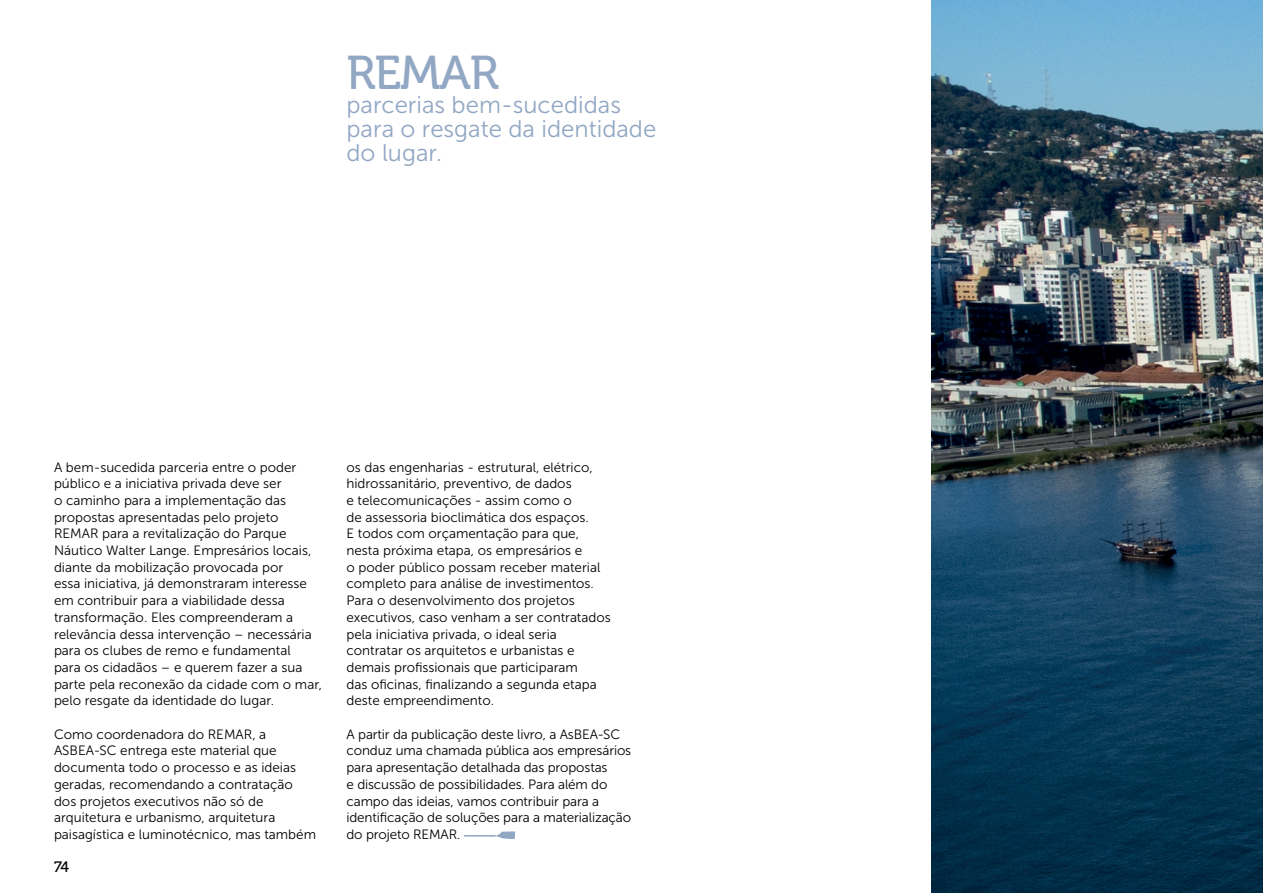
<style>
.page{position:relative;width:1263px;height:893px;background:#fff}
.page>*{position:absolute;margin:0;border:0;box-sizing:border-box;transform-origin:0 0}
.t1{font:47.25px "Museo 500";letter-spacing:-.025em;color:#91a7c3}
.t2{font:24px/24px "Museo Sans 300";color:#91a7c3}
.t3{font:15px "Museo 500";color:#000}
.t4{font:13.5px/16.6px "Museo Sans 300";color:#000}
</style>
<div class="page">
<svg style="left:464px;top:831px;width:51px;height:8px"></svg>
<img style="left:931px;top:0;width:332px;height:893px">
<h1 class="t1" style="left:346px;top:47px;width:154px">REMAR</h1>
<h2 class="t2" style="left:346px;top:93px;width:311px">parcerias bem-sucedidas para o resgate da identidade do lugar.</h2>
<p class="t4" style="left:54px;top:459px;width:269px">A bem-sucedida parceria entre o poder público e a iniciativa privada deve ser<br>o caminho para a implementação das propostas apresentadas pelo projeto REMAR para a revitalização do Parque Náutico Walter Lange. Empresários locais, diante da mobilização provocada por<br>essa iniciativa, já demonstraram interesse em contribuir para a viabilidade dessa transformação. Eles compreenderam a relevância dessa intervenção – necessária para os clubes de remo e fundamental<br>para os cidadãos – e querem fazer a sua parte pela reconexão da cidade com o mar, pelo resgate da identidade do lugar.</p>
<p class="t4" style="left:54px;top:726px;width:264px">Como coordenadora do REMAR, a ASBEA-SC entrega este material que documenta todo o processo e as ideias geradas, recomendando a contratação dos projetos executivos não só de arquitetura e urbanismo, arquitetura paisagística e luminotécnico, mas também</p>
<p class="t3" style="left:54px;top:858px;width:17px">74</p>
<p class="t4" style="left:346px;top:459px;width:266px">os das engenharias - estrutural, elétrico, hidrossanitário, preventivo, de dados<br>e telecomunicações - assim como o<br>de assessoria bioclimática dos espaços.<br>E todos com orçamentação para que, nesta próxima etapa, os empresários e<br>o poder público possam receber material completo para análise de investimentos.<br>Para o desenvolvimento dos projetos executivos, caso venham a ser contratados pela iniciativa privada, o ideal seria contratar os arquitetos e urbanistas e demais profissionais que participaram<br>das oficinas, finalizando a segunda etapa deste empreendimento.</p>
<p class="t4" style="left:346px;top:726px;width:286px">A partir da publicação deste livro, a AsBEA-SC conduz uma chamada pública aos empresários para apresentação detalhada das propostas<br>e discussão de possibilidades. Para além do campo das ideias, vamos contribuir para a identificação de soluções para a materialização do projeto REMAR.</p>
</div>
